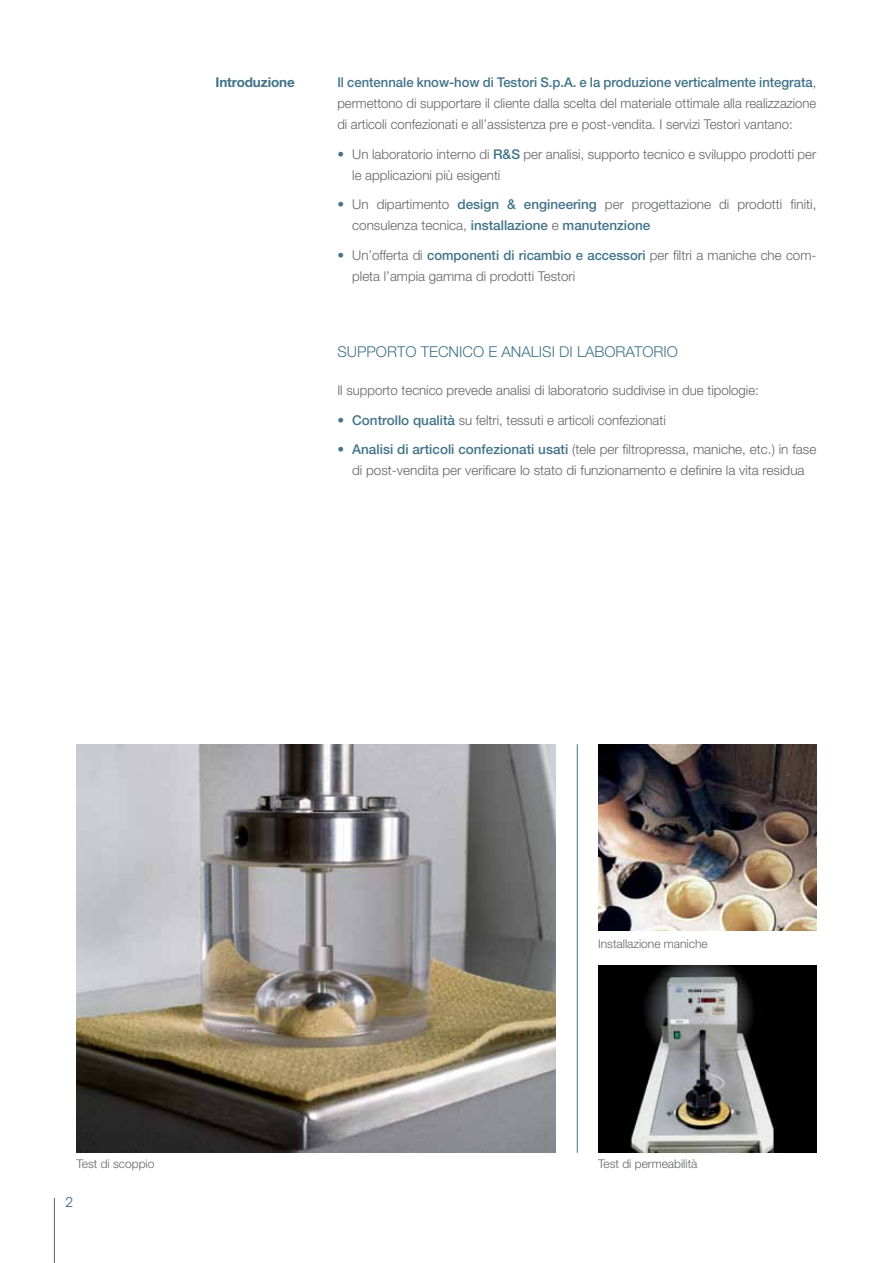
<style>
.page{position:relative;width:893px;height:1263px;background:#fff}
.page>*{position:absolute;margin:0;border:0;box-sizing:border-box;transform-origin:0 0}
.t1{font:300 15px "Helvetica Neue";color:#417389}
.t2{font:300 13.5px/21px "Helvetica Neue";color:#636466}
.t3{font:700 13.5px "Helvetica Neue";letter-spacing:-.01em;color:#417389}
.t4{font:13.5px "Avant Garde";color:#417389}
.t5{font:300 12px "Helvetica Neue";color:#636466}
.s1{font-weight:500;color:#417389}
.s2{color:#417389}
</style>
<div class="page">
<hr style="left:577px;top:744px;width:1px;height:409px;background:#417389">
<img style="left:598px;top:745px;width:218px;height:186px">
<hr style="left:54px;top:1198px;width:1px;height:65px;background:#636466">
<img style="left:598px;top:966px;width:218px;height:187px">
<img style="left:77px;top:745px;width:479px;height:408px">
<p class="t3" style="left:216px;top:74px;width:81px">Introduzione</p>
<p class="t2" style="left:337px;top:72px;width:481px;text-align:justify"><span class="s1">Il centennale know-how di Testori S.p.A. e la produzione verticalmente integrata</span>, permettono di supportare il cliente dalla scelta del materiale ottimale alla realizzazione di articoli confezionati e all’assistenza pre e post-vendita. I servizi Testori vantano:</p>
<p class="t2" style="left:352px;top:143px;width:466px;text-indent:-15px"><span class="s2">•</span> Un laboratorio interno di <span class="s1">R&amp;S</span> per analisi, supporto tecnico e sviluppo prodotti per le applicazioni più esigenti</p>
<p class="t2" style="left:352px;top:194px;width:466px;text-indent:-15px"><span class="s2">•</span> Un dipartimento <span class="s1">design &amp; engineering</span> per progettazione di prodotti finiti, consulenza tecnica, <span class="s1">installazione</span> e <span class="s1">manutenzione</span></p>
<p class="t2" style="left:352px;top:244px;width:466px;text-indent:-15px"><span class="s2">•</span> Un’offerta di <span class="s1">componenti di ricambio e accessori</span> per filtri a maniche che com&shy;pleta l’ampia gamma di prodotti Testori</p>
<p class="t1" style="left:337px;top:343px;width:342px">SUPPORTO TECNICO E ANALISI DI LABORATORIO</p>
<p class="t2" style="left:337px;top:380px;width:423px">Il supporto tecnico prevede analisi di laboratorio suddivise in due tipologie:</p>
<p class="t2" style="left:337px;top:409px;width:330px"><span class="s2">•</span> <span class="s1">Controllo qualità</span> su feltri, tessuti e articoli confezionati</p>
<p class="t2" style="left:337px;top:439px;width:481px;text-align:center"><span class="s2">•</span> <span class="s1">Analisi di articoli confezionati usati</span> (tele per filtropressa, maniche, etc.) in fase di post-vendita per verificare lo stato di funzionamento e definire la vita residua</p>
<p class="t5" style="left:598px;top:936px;width:111px">Installazione maniche</p>
<p class="t5" style="left:77px;top:1156px;width:80px">Test di scoppio</p>
<p class="t5" style="left:598px;top:1156px;width:101px">Test di permeabilità</p>
<p class="t4" style="left:65px;top:1194px;width:9px">2</p>
</div>
